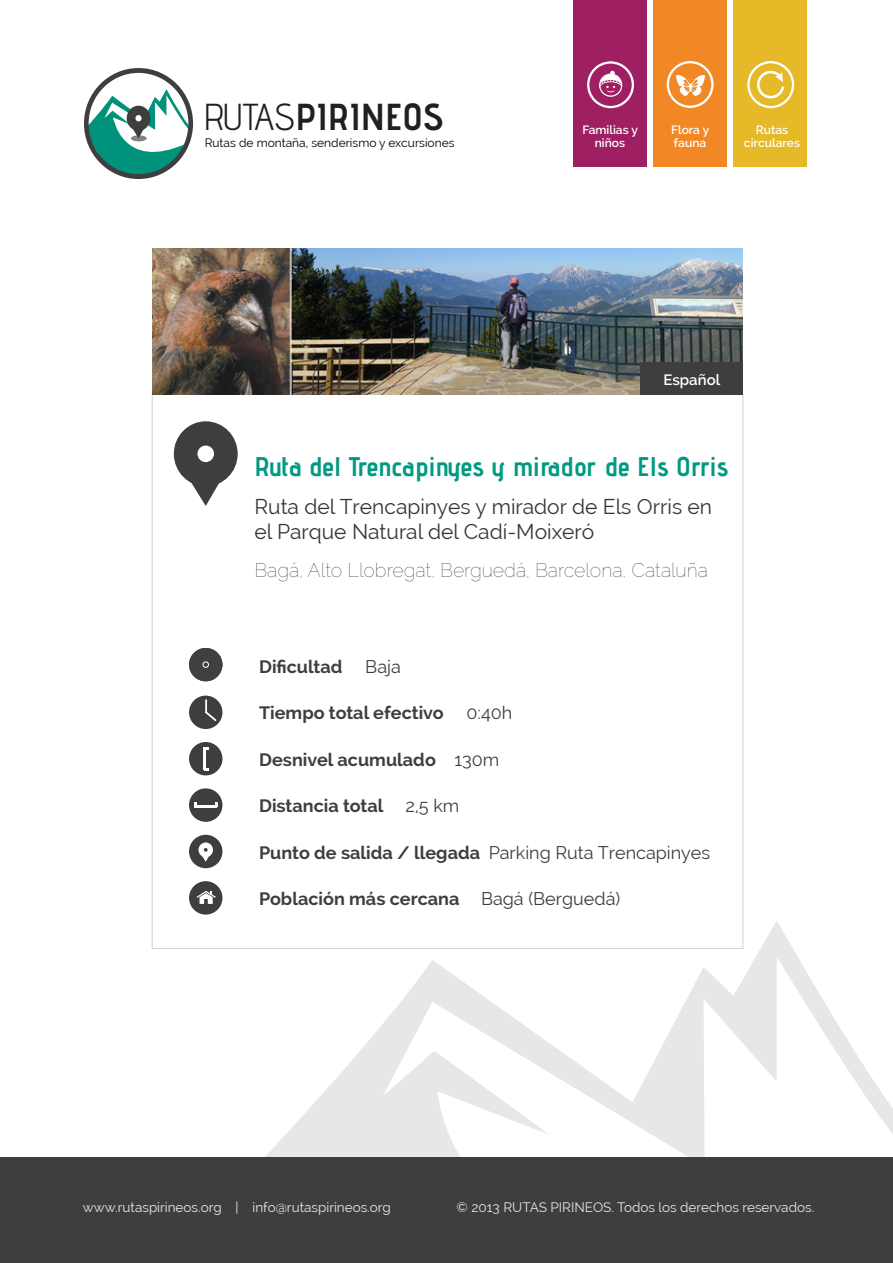
<style>
.page{position:relative;width:893px;height:1263px;background:#fff}
.page>*{position:absolute;margin:0;border:0;box-sizing:border-box;transform-origin:0 0}
.subtituls{font:700 37.5px "Advent Pro";color:#231f20}
.t1{font:700 27px "Advent Pro";color:#009a83}
.t2{font:21px/25.2px "Raleway";color:#3b3532}
.t3{font:100 19.5px "Raleway";color:#3b3532}
.t4{font:700 18px "Raleway";color:#3e3e3f}
.t5{font:18px "Raleway";color:#3e3e3f}
.subtituls-2{font:600 15px "Raleway";color:#fff}
.t6{font:13.5px "Raleway";color:#e6e7e9}
.subtituls-3{font:600 12px/13.5px "Raleway";color:#fff;text-align:center}
.subtituls-4{font:12px "Raleway";color:#000}
.s1{font-weight:400}
.s2{font-weight:700}
</style>
<div class="page">
<svg style="left:174px;top:421px;width:64px;height:85px"></svg>
<div style="left:189px;top:835px;width:33px;height:33px;background:#3e3e3f;border-radius:50%"></div>
<svg style="left:198px;top:842px;width:15px;height:20px"></svg>
<div style="left:189px;top:696px;width:33px;height:33px;background:#3e3e3f;border-radius:50%"></div>
<svg style="left:205px;top:699px;width:11px;height:22px"></svg>
<div style="left:189px;top:881px;width:33px;height:33px;background:#3e3e3f;border-radius:50%"></div>
<svg style="left:196px;top:891px;width:20px;height:13px"></svg>
<div style="left:189px;top:788px;width:33px;height:34px;background:#3e3e3f;border-radius:50%"></div>
<hr style="left:194px;top:806px;width:23px;height:2px;background:#fff">
<div style="left:189px;top:742px;width:33px;height:33px;background:#3e3e3f;border-radius:50%"></div>
<hr style="left:203px;top:747px;width:2px;height:23px;background:#fff">
<svg style="left:178px;top:920px;width:715px;height:237px"></svg>
<div style="left:0;top:1157px;width:893px;height:106px;background:#3e3e3f"></div>
<svg style="left:84px;top:68px;width:110px;height:111px"></svg>
<div style="left:135px;top:115px;width:7px;height:6px;background:#fff;border-radius:50%"></div>
<div style="left:189px;top:648px;width:33px;height:33px;background:#413f41;border-radius:50%"></div>
<svg style="left:192px;top:653px;width:27px;height:26px"></svg>
<img style="left:152px;top:249px;width:591px;height:146px">
<div style="left:640px;top:362px;width:103px;height:33px;background:#3e3e3f"></div>
<div style="left:733px;top:0;width:74px;height:166px;background:#e5b928"></div>
<svg style="left:747px;top:61px;width:47px;height:47px"></svg>
<div style="left:653px;top:0;width:74px;height:167px;background:#f28825"></div>
<svg style="left:667px;top:61px;width:47px;height:47px"></svg>
<div style="left:573px;top:0;width:74px;height:167px;background:#9e1f62"></div>
<svg style="left:587px;top:61px;width:47px;height:47px"></svg>
<p class="subtituls" style="left:204px;top:94px;width:242px"><span class="s1">RUTAS</span>PIRINEOS</p>
<p class="subtituls-4" style="left:205px;top:136px;width:251px">Rutas de montaña, senderismo y excursiones</p>
<p class="subtituls-3" style="left:582px;top:123px;width:57px">Familias y niños</p>
<p class="subtituls-3" style="left:671px;top:123px;width:39px">Flora y</p>
<p class="subtituls-3" style="left:674px;top:136px;width:34px">fauna</p>
<p class="subtituls-3" style="left:744px;top:123px;width:58px">Rutas circulares</p>
<p class="subtituls-2" style="left:663px;top:371px;width:58px">Español</p>
<p class="t1" style="left:254px;top:450px;width:476px">Ruta del Trencapinyes y mirador de Els Orris</p>
<p class="t2" style="left:255px;top:494px;width:459px">Ruta del Trencapinyes y mirador de Els Orris en el Parque Natural del Cadí-Moixeró</p>
<p class="t3" style="left:254px;top:558px;width:455px">Bagá, Alto Llobregat, Berguedá, Barcelona, Cataluña</p>
<p class="t4" style="left:259px;top:656px;width:85px">Dificultad</p>
<p class="t5" style="left:365px;top:656px;width:37px">Baja</p>
<p class="t4" style="left:259px;top:703px;width:186px">Tiempo total efectivo</p>
<p class="t5" style="left:466px;top:702px;width:47px">0:40h</p>
<p class="t4" style="left:259px;top:749px;width:242px">Desnivel acumulado <span class="s1">130m</span></p>
<p class="t4" style="left:259px;top:796px;width:202px">Distancia total <span class="s1">2,5 km</span></p>
<p class="t5" style="left:259px;top:842px;width:453px"><span class="s2">Punto de salida / llegada</span> Parking Ruta Trencapinyes</p>
<p class="t4" style="left:259px;top:889px;width:363px">Población más cercana <span class="s1">Bagá (Berguedá)</span></p>
<p class="t6" style="left:83px;top:1199px;width:309px">www.rutaspirineos.org | info@rutaspirineos.org</p>
<p class="t6" style="left:457px;top:1199px;width:359px">© 2013 RUTAS PIRINEOS. Todos los derechos reservados.</p>
</div>
